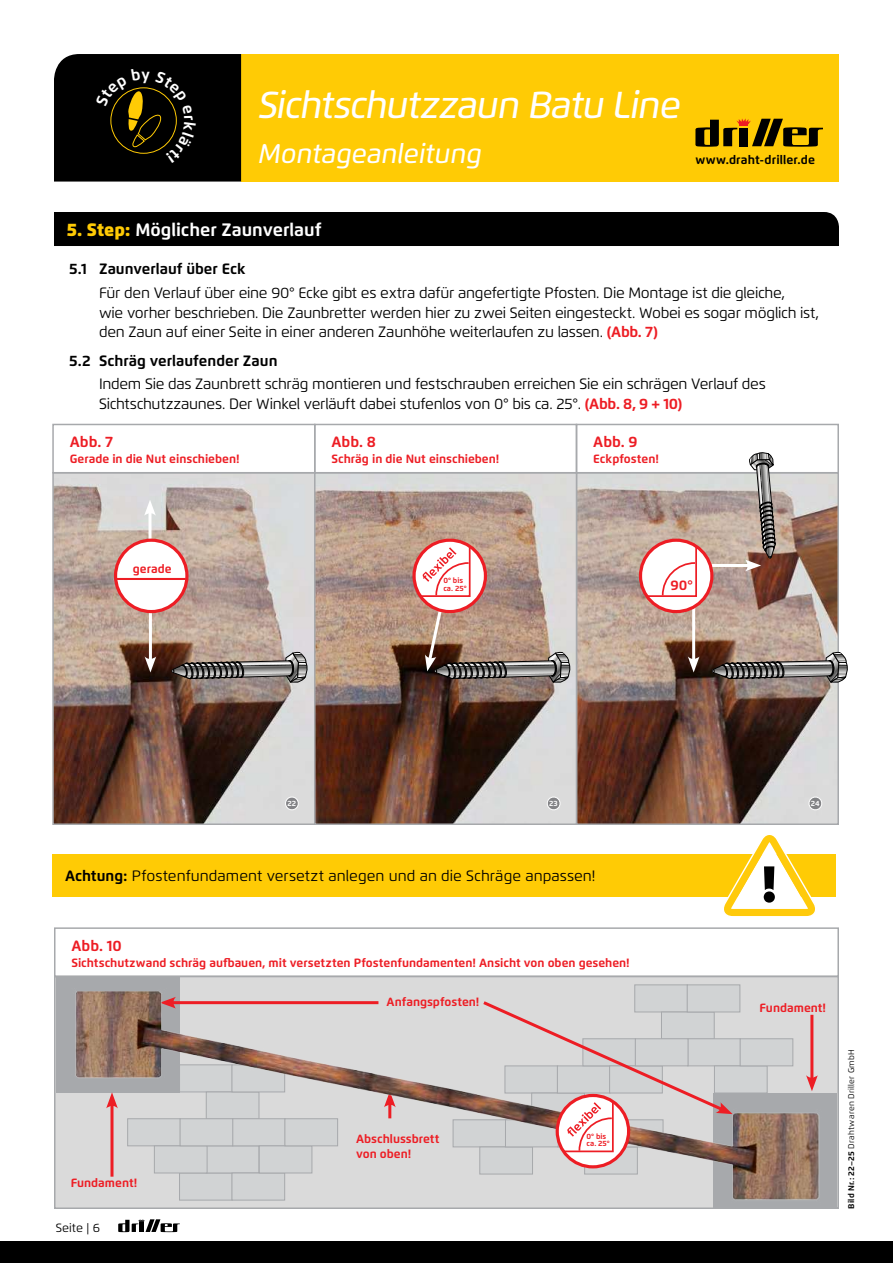
<style>
.page{position:relative;width:893px;height:1263px;background:#fff}
.page>*{position:absolute;margin:0;border:0;box-sizing:border-box;transform-origin:0 0}
.t1{font:italic 500 37.5px "Flexo";letter-spacing:-.025em;color:#fff}
.t2{font:italic 500 27px "Flexo";letter-spacing:-.005em;color:#fff}
.t3{font:700 18px "Flexo";color:#fff}
.t4{font:15px/19.5px "Flexo";letter-spacing:-.02em;color:#000}
.t5{font:15px "Flexo";color:#000}
.t6{font:700 15px "Flexo";color:#000}
.t7{font:700 15px "Flexo";color:#ed1d24}
.t8{font:700 13.8px "Flexo";color:#ed1d24}
.t9{font:700 12.15px "Flexo";letter-spacing:.01em;color:#000}
.t10{font:700 12px/15px "Flexo";color:#ed1d24}
.t11{font:12px "Flexo";letter-spacing:.005em;color:#000}
.t12{font:8.25px "Flexo";letter-spacing:.035em;color:#000}
.t13{font:700 7.5px/7.5px "Flexo";color:#ed1d24}
.t14{font:700 7.5px "Flexo";color:#fff}
.s1{font-weight:900;color:#ffcb05}
.s2{font-weight:700;color:#ed1d24}
.s3{font-weight:700}
</style>
<div class="page">
<div style="left:0;top:1241px;width:893px;height:22px;background:#000"></div>
<div style="left:241px;top:54px;width:598px;height:128px;background:#ffcb05"></div>
<svg style="left:695px;top:118px;width:128px;height:29px"></svg>
<svg style="left:118px;top:1219px;width:62px;height:13px"></svg>
<div style="left:54px;top:976px;width:785px;height:233px;background:#dadada;border:2px solid #a7a9ac"></div>
<div style="left:56px;top:977px;width:123px;height:115px;background:#a7a9ac"></div>
<div style="left:714px;top:1093px;width:123px;height:115px;background:#a7a9ac"></div>
<img style="left:55px;top:475px;width:781px;height:347px">
<div style="left:576px;top:472px;width:263px;height:353px;border:2px solid #a7a9ac"></div>
<div style="left:54px;top:212px;width:785px;height:34px;background:#000"></div>
<div style="left:52px;top:854px;width:784px;height:43px;background:#ffcb05"></div>
<svg style="left:724px;top:835px;width:91px;height:82px"></svg>
<div style="left:52px;top:472px;width:263px;height:353px;border:2px solid #a7a9ac"></div>
<div style="left:52px;top:424px;width:263px;height:49px;border:2px solid #a7a9ac"></div>
<svg style="left:285px;top:796px;width:14px;height:14px"></svg>
<div style="left:54px;top:927px;width:785px;height:50px;border:2px solid #a7a9ac"></div>
<div style="left:314px;top:472px;width:263px;height:353px;border:2px solid #a7a9ac"></div>
<div style="left:314px;top:424px;width:263px;height:49px;border:2px solid #a7a9ac"></div>
<svg style="left:547px;top:796px;width:14px;height:14px"></svg>
<div style="left:576px;top:424px;width:263px;height:49px;border:2px solid #a7a9ac"></div>
<svg style="left:808px;top:796px;width:14px;height:14px"></svg>
<hr style="left:149px;top:564px;width:3px;height:98px;background:#fff">
<svg style="left:145px;top:656px;width:11px;height:16px"></svg>
<hr style="left:692px;top:564px;width:3px;height:98px;background:#fff">
<svg style="left:688px;top:656px;width:11px;height:16px"></svg>
<hr style="left:692px;top:564px;width:59px;height:3px;background:#fff">
<hr style="left:148px;top:510px;width:3px;height:58px;background:#fff">
<svg style="left:144px;top:500px;width:12px;height:16px"></svg>
<svg style="left:172px;top:651px;width:137px;height:31px;background:#847b75"></svg>
<svg style="left:712px;top:651px;width:136px;height:31px;background:#837973"></svg>
<svg style="left:745px;top:452px;width:30px;height:119px;background:#988b85"></svg>
<svg style="left:640px;top:540px;width:72px;height:72px"></svg>
<div style="left:639px;top:539px;width:74px;height:74px;border:3px solid #ed1d24;border-radius:50%"></div>
<svg style="left:414px;top:540px;width:71px;height:72px"></svg>
<div style="left:412px;top:539px;width:75px;height:74px;border:3px solid #ed1d24;border-radius:50%"></div>
<svg style="left:645px;top:544px;width:53px;height:54px"></svg>
<svg style="left:419px;top:544px;width:153px;height:138px;background:#b79d95"></svg>
<img style="left:67px;top:984px;width:752px;height:224px">
<div style="left:116px;top:540px;width:71px;height:72px;background:#fff;border-radius:50%"></div>
<div style="left:114px;top:539px;width:75px;height:74px;border:3px solid #ed1d24;border-radius:50%"></div>
<hr style="left:117px;top:578px;width:69px;height:2px;background:#ed1d24">
<svg style="left:557px;top:1095px;width:72px;height:72px"></svg>
<svg style="left:480px;top:999px;width:253px;height:154px"></svg>
<div style="left:54px;top:54px;width:187px;height:128px;background:#000"></div>
<h1 class="t1" style="left:258px;top:82px;width:424px">Sichtschutzzaun Batu Line</h1>
<h2 class="t2" style="left:258px;top:137px;width:225px">Montageanleitung</h2>
<p class="t9" style="left:695px;top:152px;width:121px">www.draht-driller.de</p>
<p class="t3" style="left:67px;top:219px;width:256px"><span class="s1">5. Step:</span> Möglicher Zaunverlauf</p>
<p class="t6" style="left:69px;top:260px;width:178px">5.1 Zaunverlauf über Eck</p>
<p class="t4" style="left:99px;top:283px;width:721px">Für den Verlauf über eine 90° Ecke gibt es extra dafür angefertigte Pfosten. Die Montage ist die gleiche,<br>wie vorher beschrieben. Die Zaunbretter werden hier zu zwei Seiten eingesteckt. Wobei es sogar möglich ist, den Zaun auf einer Seite in einer anderen Zaunhöhe weiterlaufen zu lassen. <span class="s2">(Abb. 7)</span></p>
<p class="t6" style="left:69px;top:351px;width:210px">5.2 Schräg verlaufender Zaun</p>
<p class="t4" style="left:99px;top:374px;width:668px">Indem Sie das Zaunbrett schräg montieren und festschrauben erreichen Sie ein schrägen Verlauf des<br>Sichtschutzzaunes. Der Winkel verläuft dabei stufenlos von 0° bis ca. 25°. <span class="s2">(Abb. 8, 9 + 10)</span></p>
<p class="t7" style="left:70px;top:433px;width:45px">Abb. 7</p>
<p class="t10" style="left:70px;top:452px;width:171px">Gerade in die Nut einschieben!</p>
<p class="t10" style="left:133px;top:561px;width:40px">gerade</p>
<p class="t7" style="left:331px;top:433px;width:46px">Abb. 8</p>
<p class="t10" style="left:331px;top:452px;width:169px">Schräg in die Nut einschieben!</p>
<p class="t13" style="left:443px;top:577px;width:25px">0° bis ca. 25°</p>
<p class="t7" style="left:593px;top:433px;width:46px">Abb. 9</p>
<p class="t10" style="left:593px;top:452px;width:67px">Eckpfosten!</p>
<p class="t8" style="left:670px;top:576px;width:24px">90°</p>
<p class="t14" style="left:287px;top:799px;width:10px">22</p>
<p class="t14" style="left:549px;top:799px;width:10px">23</p>
<p class="t14" style="left:811px;top:799px;width:10px">24</p>
<p class="t5" style="left:65px;top:867px;width:532px"><span class="s3">Achtung:</span> Pfostenfundament versetzt anlegen und an die Schräge anpassen!</p>
<p class="t7" style="left:71px;top:937px;width:52px">Abb. 10</p>
<p class="t10" style="left:71px;top:955px;width:560px">Sichtschutzwand schräg aufbauen, mit versetzten Pfostenfundamenten! Ansicht von oben gesehen!</p>
<p class="t10" style="left:386px;top:994px;width:94px">Anfangspfosten!</p>
<p class="t10" style="left:759px;top:1000px;width:68px">Fundament!</p>
<p class="t10" style="left:71px;top:1175px;width:68px">Fundament!</p>
<p class="t11" style="left:56px;top:1220px;width:46px">Seite | 6</p>
<p class="t10" style="left:356px;top:1132px;width:85px">Abschlussbrett von oben!</p>
<p class="t13" style="left:586px;top:1132px;width:25px">0° bis ca. 25°</p>
<p class="t12" style="left:846px;top:1209px;width:161px;rotate:-90deg"><span class="s3">Bild Nr.: 22–25</span> Drahtwaren Driller GmbH</p>
</div>
